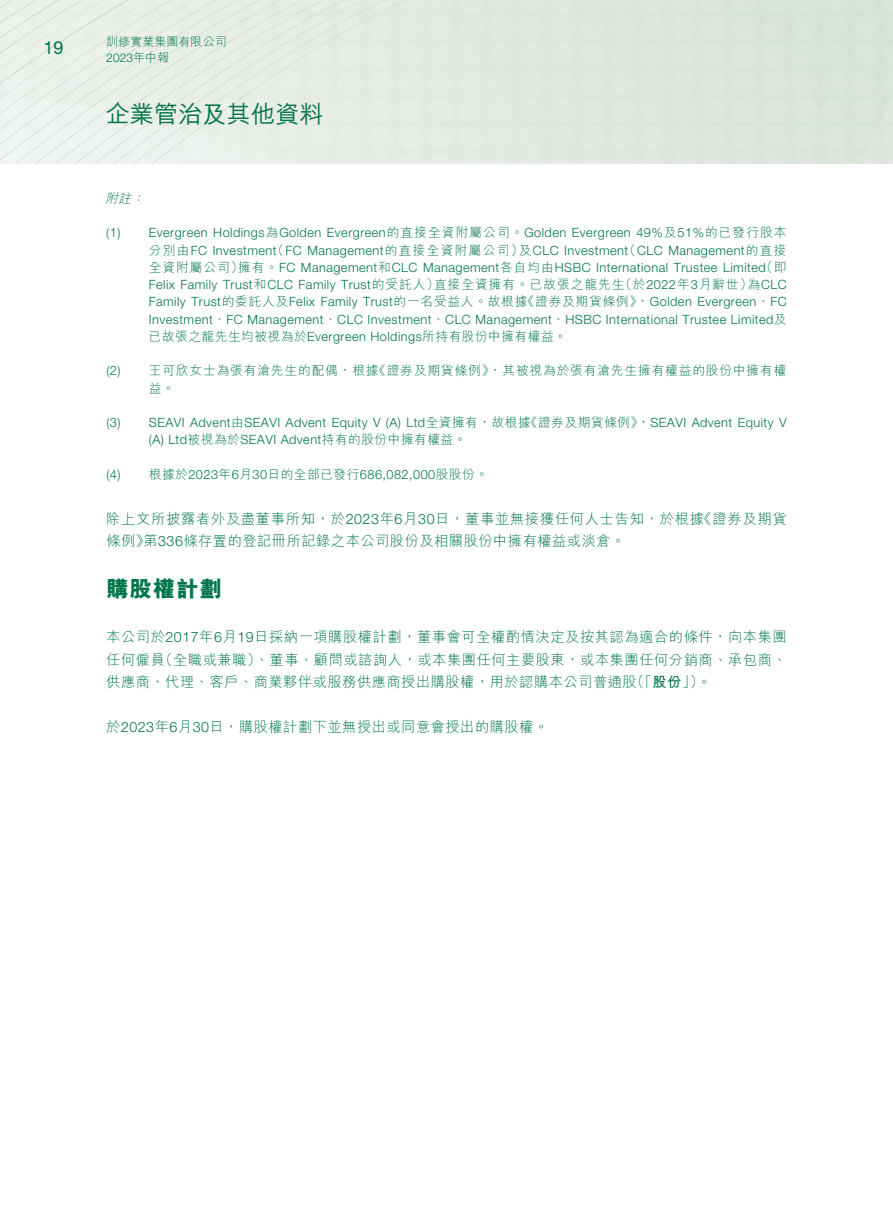
<style>
.page{position:relative;width:893px;height:1212px;background:#fff}
.page>*{position:absolute;margin:0;border:0;box-sizing:border-box;transform-origin:0 0}
.t1{font:500 24px "M Hei HK";letter-spacing:.01em;color:#00754a}
.t2{font:800 22.5px "M Hei HK";letter-spacing:.035em;color:#00754a}
.t3{font:18px "Helvetica Neue LT Std";color:#00754a}
.t4{font:300 14.25px/22.5px "M Hei HK";letter-spacing:.04em;color:#00754a}
.t5{font:300 12.75px/17.2px "Helvetica Neue LT Std";letter-spacing:.035em;color:#00754a}
.t6{font:300 12.75px "M Hei HK";letter-spacing:.065em;color:#00754a}
.t7{font:300 12.75px "M Hei HK";letter-spacing:.035em;color:#00754a}
.t8{font:italic 300 12.75px "M Hei HK";color:#00754a}
.t9{font:300 12px "M Hei HK";letter-spacing:.005em;color:#00754a}
.t10{font:300 12px "Helvetica Neue LT Std";color:#00754a}
.s1{font-family:"M Hei HK"}
.s2{font-family:"Helvetica Neue LT Std"}
.s3{font-weight:700}
</style>
<div class="page">
<img style="left:0;top:0;width:893px;height:164px">
<h3 class="t3" style="left:43px;top:37px;width:22px">19</h3>
<p class="t9" style="left:106px;top:35px;width:122px">訓修實業集團有限公司</p>
<p class="t10" style="left:106px;top:51px;width:64px">2023<span class="s1">年中報</span></p>
<h1 class="t1" style="left:106px;top:97px;width:219px">企業管治及其他資料</h1>
<p class="t8" style="left:105px;top:192px;width:31px">附註</p>
<p class="t8" style="left:131px;top:192px;width:18px">：</p>
<p class="t5" style="left:106px;top:224px;width:16px">1( )</p>
<p class="t5" style="left:106px;top:362px;width:16px">2( )</p>
<p class="t5" style="left:149px;top:224px;width:639px">Evergreen Holdings<span class="s1">為</span>Golden Evergreen<span class="s1">的直接全資附屬公司。</span>Golden Evergreen 49%<span class="s1">及</span>51%<span class="s1">的已發行股本</span></p>
<p class="t5" style="left:272px;top:241px;width:254px"><span class="s1">（</span>FC Management<span class="s1">的直接全資附屬公司）</span></p>
<p class="t5" style="left:623px;top:241px;width:165px"><span class="s1">（</span>CLC Management<span class="s1">的直接</span></p>
<p class="t5" style="left:149px;top:241px;width:129px"><span class="s1">分別由</span>FC Investment</p>
<p class="t5" style="left:519px;top:241px;width:111px"><span class="s1">及</span>CLC Investment</p>
<p class="t5" style="left:238px;top:258px;width:529px"><span class="s1">擁有。</span>FC Management<span class="s1">和</span>CLC Management<span class="s1">各自均由</span>HSBC International Trustee Limited</p>
<p class="t6" style="left:149px;top:261px;width:96px">全資附屬公司）</p>
<p class="t6" style="left:760px;top:261px;width:28px">（即</p>
<p class="t6" style="left:434px;top:278px;width:192px">直接全資擁有。已故張之龍先生</p>
<p class="t5" style="left:149px;top:276px;width:292px">Felix Family Trust<span class="s1">和</span>CLC Family Trust<span class="s1">的受託人）</span></p>
<p class="t6" style="left:619px;top:278px;width:135px">（於<span class="s2">2022</span>年<span class="s2">3</span>月辭世）</p>
<p class="t5" style="left:747px;top:276px;width:41px"><span class="s1">為</span>CLC</p>
<p class="t5" style="left:149px;top:293px;width:639px">Family Trust<span class="s1">的委託人及</span>Felix Family Trust<span class="s1">的一名受益人。故根據<br></span>Investment<span class="s1">、</span>FC Management<span class="s1">、</span>CLC Investment<span class="s1">、</span>CLC Management<span class="s1">、</span>HSBC International Trustee Limited<span class="s1">及</span></p>
<p class="t7" style="left:149px;top:330px;width:420px">已故張之龍先生均被視為於<span class="s2">Evergreen Holdings</span>所持有股份中擁有權益。</p>
<p class="t6" style="left:373px;top:364px;width:415px">《證券及期貨條例 ，》 其被視為於張有滄先生擁有權益的股份中擁有權</p>
<p class="t5" style="left:522px;top:293px;width:266px"><span class="s1">《證券及期貨條例 ，》</span> Golden Evergreen<span class="s1">、</span>FC</p>
<p class="t6" style="left:149px;top:364px;width:231px">王可欣女士為張有滄先生的配偶，根據</p>
<p class="t6" style="left:149px;top:381px;width:27px">益。</p>
<p class="t5" style="left:106px;top:414px;width:16px">3( )</p>
<p class="t5" style="left:106px;top:465px;width:16px">4( )</p>
<p class="t5" style="left:149px;top:414px;width:383px">SEAVI Advent<span class="s1">由</span>SEAVI Advent Equity V (A) Ltd<span class="s1">全資擁有，故根據</span></p>
<p class="t5" style="left:525px;top:414px;width:263px"><span class="s1">《證券及期貨條例，》</span> SEAVI Advent Equity V</p>
<p class="t5" style="left:149px;top:431px;width:319px">A( ) Ltd<span class="s1">被視為於</span>SEAVI Advent<span class="s1">持有的股份中擁有權益。</span></p>
<p class="t5" style="left:149px;top:465px;width:341px"><span class="s1">根據於</span>2023<span class="s1">年 月</span>6 30<span class="s1">日的全部已發行</span>686,082,000<span class="s1">股股份。</span></p>
<p class="t4" style="left:106px;top:507px;width:599px">除上文所披露者外及盡董事所知，於<span class="s2">2023</span>年<span class="s2">6</span>月<span class="s2">30</span>日，董事並無接獲任何人士告知，於根據條例第》 <span class="s2">336</span>條存置的登記冊所記錄之本公司股份及相關股份中擁有權益或淡倉。</p>
<h2 class="t2" style="left:106px;top:578px;width:117px">購股權計劃</h2>
<p class="t4" style="left:106px;top:626px;width:682px;text-align:right">本公司於<span class="s2">2017</span>年 月<span class="s2">6 19</span>日採納一項購股權計劃，董事會可全權酌情決定及按其認為適合的條件，向本集團（全職或兼職）、董事、顧問或諮詢人，或本集團任何主要股東，或本集團任何分銷商、承包商、</p>
<p class="t4" style="left:697px;top:507px;width:91px">《證券及期貨</p>
<p class="t4" style="left:106px;top:648px;width:60px">任何僱員</p>
<p class="t4" style="left:630px;top:671px;width:83px">（「<span class="s3">股份</span> 。(「</p>
<p class="t4" style="left:106px;top:671px;width:532px">供應商、代理、客戶、商業夥伴或服務供應商授出購股權，用於認購本公司普通股</p>
<p class="t4" style="left:106px;top:716px;width:443px">於<span class="s2">2023</span>年 月<span class="s2">6 30</span>日，購股權計劃下並無授出或同意會授出的購股權。</p>
</div>
